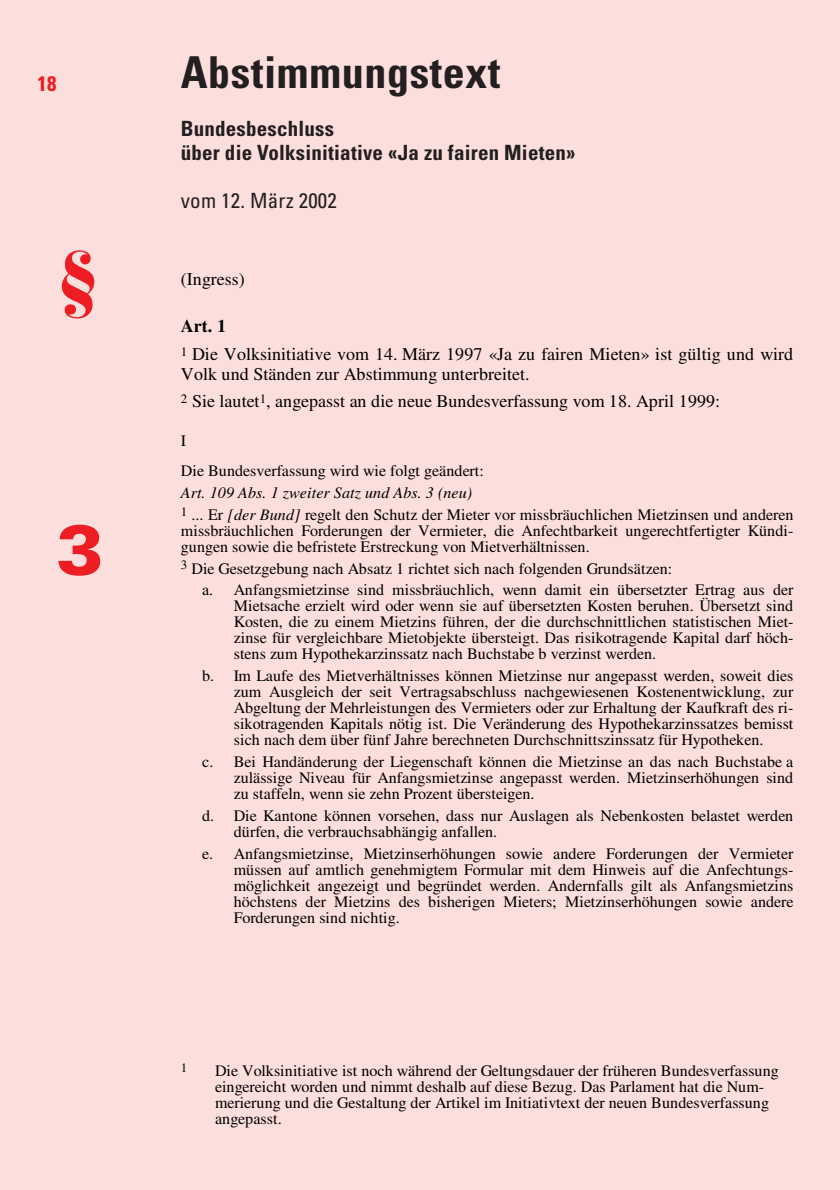
<style>
.page{position:relative;width:840px;height:1190px;background:#fff}
.page>*{position:absolute;margin:0;border:0;box-sizing:border-box;transform-origin:0 0}
.t1{font:900 70px "Univers";color:#ee1d23}
.t2{font:900 70px "Bauer Bodoni";color:#ee1d23}
.t3{font:700 condensed 44px "Univers";letter-spacing:.015em;color:#231f20}
.t4{font:700 condensed 21px/24px "Univers";letter-spacing:.01em;color:#231f20}
.t5{font:condensed 21px "Univers";letter-spacing:.01em;color:#231f20}
.t6{font:700 condensed 21px "Univers";color:#ee1d23}
.t7{font:17.8px/27.6px "Times";letter-spacing:.005em;color:#000}
.t8{font:16px/16px "Times";letter-spacing:.005em;color:#000}
.t9{font:12.8px "Times";color:#000}
.s1{font-weight:700}
.s2{font-style:italic}
</style>
<div class="page">
<div style="left:0;top:0;width:839px;height:1190px;background:#fcdedd"></div>
<h3 class="t6" style="left:38px;top:76px;width:20px">18</h3>
<h1 class="t2" style="left:57px;top:249px;width:44px">§</h1>
<h1 class="t1" style="left:57px;top:524px;width:48px">3</h1>
<h2 class="t3" style="left:181px;top:57px;width:321px">Abstimmungstext</h2>
<h3 class="t4" style="left:181px;top:119px;width:396px">Bundesbeschluss<br>über die Volksinitiative «Ja zu fairen Mieten»</h3>
<h3 class="t5" style="left:181px;top:193px;width:158px">vom 12. März 2002</h3>
<p class="t7" style="left:181px;top:267px;width:65px">(Ingress)</p>
<p class="t7" style="left:181px;top:314px;width:614px"><span class="s1">Art. 1<br></span><sup>1</sup> Die Volksinitiative vom 14. März 1997 «Ja zu fairen Mieten» ist gültig und wird</p>
<p class="t7" style="left:181px;top:362px;width:541px">Volk und Ständen zur Abstimmung unterbreitet.<br><sup>2</sup> Sie lautet<sup>1</sup>, angepasst an die neue Bundesverfassung vom 18. April 1999:</p>
<p class="t8" style="left:181px;top:427px;width:304px;line-height:29.8px">I<br>Die Bundesverfassung wird wie folgt geändert:</p>
<p class="t8" style="left:181px;top:483px;width:614px;line-height:22px"><span class="s2">Art. 109 Abs. 1 zweiter Satz und Abs. 3 (neu)<br></span><sup>1</sup> ... Er <span class="s2">[der Bund]</span> regelt den Schutz der Mieter vor missbräuchlichen Mietzinsen und anderen</p>
<p class="t8" style="left:181px;top:524px;width:614px">missbräuchlichen Forderungen der Vermieter, die Anfechtbarkeit ungerechtfertigter Kündi&shy;gungen sowie die befristete Erstreckung von Mietverhältnissen.</p>
<p class="t8" style="left:202px;top:559px;width:593px;line-height:22px;text-indent:-21px"><sup>3</sup> Die Gesetzgebung nach Absatz 1 richtet sich nach folgenden Grundsätzen:<br>a. Anfangsmietzinse sind missbräuchlich, wenn damit ein übersetzter Ertrag aus der</p>
<p class="t8" style="left:234px;top:600px;width:561px;text-align:justify">Mietsache erzielt wird oder wenn sie auf übersetzten Kosten beruhen. Übersetzt sind Kosten, die zu einem Mietzins führen, der die durchschnittlichen statistischen Miet&shy;zinse für vergleichbare Mietobjekte übersteigt. Das risikotragende Kapital darf höch&shy;stens zum Hypothekarzinssatz nach Buchstabe b verzinst werden.</p>
<p class="t8" style="left:234px;top:669px;width:561px;text-align:justify;text-indent:-32px">b. Im Laufe des Mietverhältnisses können Mietzinse nur angepasst werden, soweit dies zum Ausgleich der seit Vertragsabschluss nachgewiesenen Kostenentwicklung, zur Abgeltung der Mehrleistungen des Vermieters oder zur Erhaltung der Kaufkraft des ri&shy;sikotragenden Kapitals nötig ist. Die Veränderung des Hypothekarzinssatzes bemisst sich nach dem über fünf Jahre berechneten Durchschnittszinssatz für Hypotheken.</p>
<p class="t8" style="left:234px;top:755px;width:561px;text-align:justify;text-indent:-32px">c. Bei Handänderung der Liegenschaft können die Mietzinse an das nach Buchstabe a zulässige Niveau für Anfangsmietzinse angepasst werden. Mietzinserhöhungen sind zu staffeln, wenn sie zehn Prozent übersteigen.</p>
<p class="t8" style="left:234px;top:809px;width:561px;text-indent:-32px">d. Die Kantone können vorsehen, dass nur Auslagen als Nebenkosten belastet werden dürfen, die verbrauchsabhängig anfallen.</p>
<p class="t8" style="left:234px;top:847px;width:561px;text-align:justify;text-indent:-32px">e. Anfangsmietzinse, Mietzinserhöhungen sowie andere Forderungen der Vermieter müssen auf amtlich genehmigtem Formular mit dem Hinweis auf die Anfechtungs&shy;möglichkeit angezeigt und begründet werden. Andernfalls gilt als Anfangsmietzins höchstens der Mietzins des bisherigen Mieters; Mietzinserhöhungen sowie andere Forderungen sind nichtig.</p>
<p class="t9" style="left:181px;top:1063px;width:8px">1</p>
<p class="t8" style="left:215px;top:1064px;width:565px">Die Volksinitiative ist noch während der Geltungsdauer der früheren Bundesverfassung eingereicht worden und nimmt deshalb auf diese Bezug. Das Parlament hat die Num&shy;merierung und die Gestaltung der Artikel im Initiativtext der neuen Bundesverfassung angepasst.</p>
</div>
